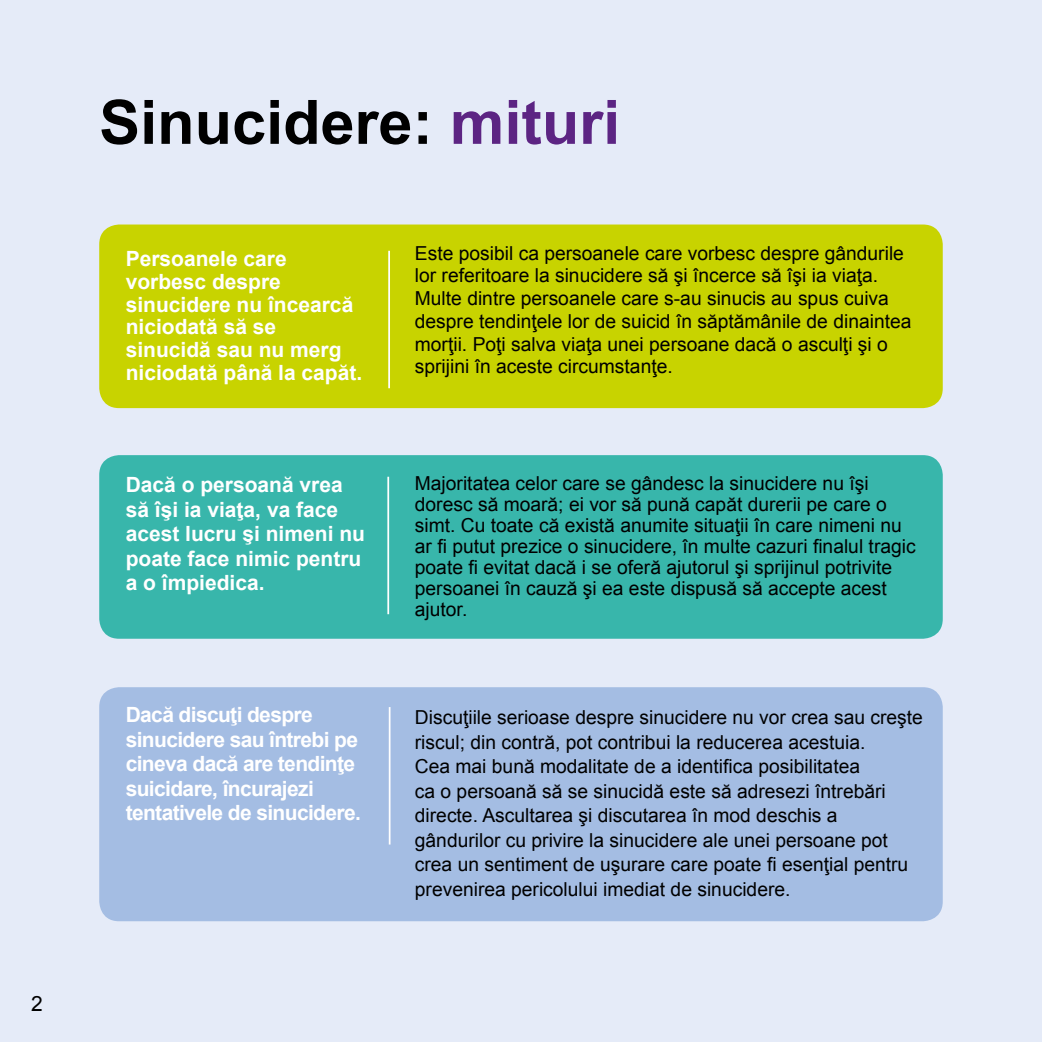
<style>
.page{position:relative;width:1042px;height:1042px;background:#e5ebf8}
.page>*{position:absolute;margin:0;border:0;box-sizing:border-box;transform-origin:0 0}
.t1{font:700 61.25px "Arial";color:#000}
.t2{font:700 21px/22.8px "Arial";color:#fff}
.t3{font:700 21px/24.5px "Arial";letter-spacing:-.03em;color:#fff}
.t4{font:21px "Arial";color:#000}
.t5{font:19.25px/24.5px "Arial";color:#000}
.s1{color:#5c2483}
</style>
<div class="page">
<div style="left:99px;top:224px;width:844px;height:184px;background:#c8d300;border-radius:20px"></div>
<div style="left:99px;top:455px;width:844px;height:184px;background:#38b6ab;border-radius:20px"></div>
<div style="left:99px;top:687px;width:844px;height:234px;background:#a4bde3;border-radius:20px"></div>
<hr style="left:388px;top:251px;width:2px;height:137px;background:#fff">
<hr style="left:387px;top:477px;width:2px;height:137px;background:#fff">
<hr style="left:389px;top:707px;width:1px;height:137px;background:#fff">
<p class="t4" style="left:31px;top:990px;width:13px">2</p>
<h1 class="t1" style="left:99px;top:81px;width:522px">Sinucidere: <span class="s1">mituri</span></h1>
<p class="t2" style="left:126px;top:248px;width:238px">Persoanele care vorbesc despre sinucidere nu încearcă niciodată să se sinucidă sau nu merg niciodată până la capăt.</p>
<p class="t2" style="left:126px;top:473px;width:241px;line-height:24.5px">Dacă o persoană vrea să îşi ia viaţa, va face acest lucru şi nimeni nu poate face nimic pentru a o împiedica.</p>
<p class="t3" style="left:126px;top:703px;width:237px">Dacă discuţi despre sinucidere sau întrebi pe cineva dacă are tendinţe suicidare, încurajezi tentativele de sinucidere.</p>
<p class="t5" style="left:415px;top:242px;width:498px;line-height:22.8px">Este posibil ca persoanele care vorbesc despre gândurile lor referitoare la sinucidere să şi încerce să îşi ia viaţa.<br>Multe dintre persoanele care s-au sinucis au spus cuiva despre tendinţele lor de suicid în săptămânile de dinaintea morţii. Poţi salva viaţa unei persoane dacă o asculţi şi o sprijini în aceste circumstanţe.</p>
<p class="t5" style="left:415px;top:473px;width:502px;line-height:21px">Majoritatea celor care se gândesc la sinucidere nu îşi doresc să moară; ei vor să pună capăt durerii pe care o simt. Cu toate că există anumite situaţii în care nimeni nu ar fi putut prezice o sinucidere, în multe cazuri finalul tragic poate fi evitat dacă i se oferă ajutorul şi sprijinul potrivite persoanei în cauză şi ea este dispusă să accepte acest ajutor.</p>
<p class="t5" style="left:415px;top:705px;width:509px">Discuţiile serioase despre sinucidere nu vor crea sau creşte riscul; din contră, pot contribui la reducerea acestuia.<br>Cea mai bună modalitate de a identifica posibilitatea<br>ca o persoană să se sinucidă este să adresezi întrebări directe. Ascultarea şi discutarea în mod deschis a gândurilor cu privire la sinucidere ale unei persoane pot crea un sentiment de uşurare care poate fi esenţial pentru prevenirea pericolului imediat de sinucidere.</p>
</div>
